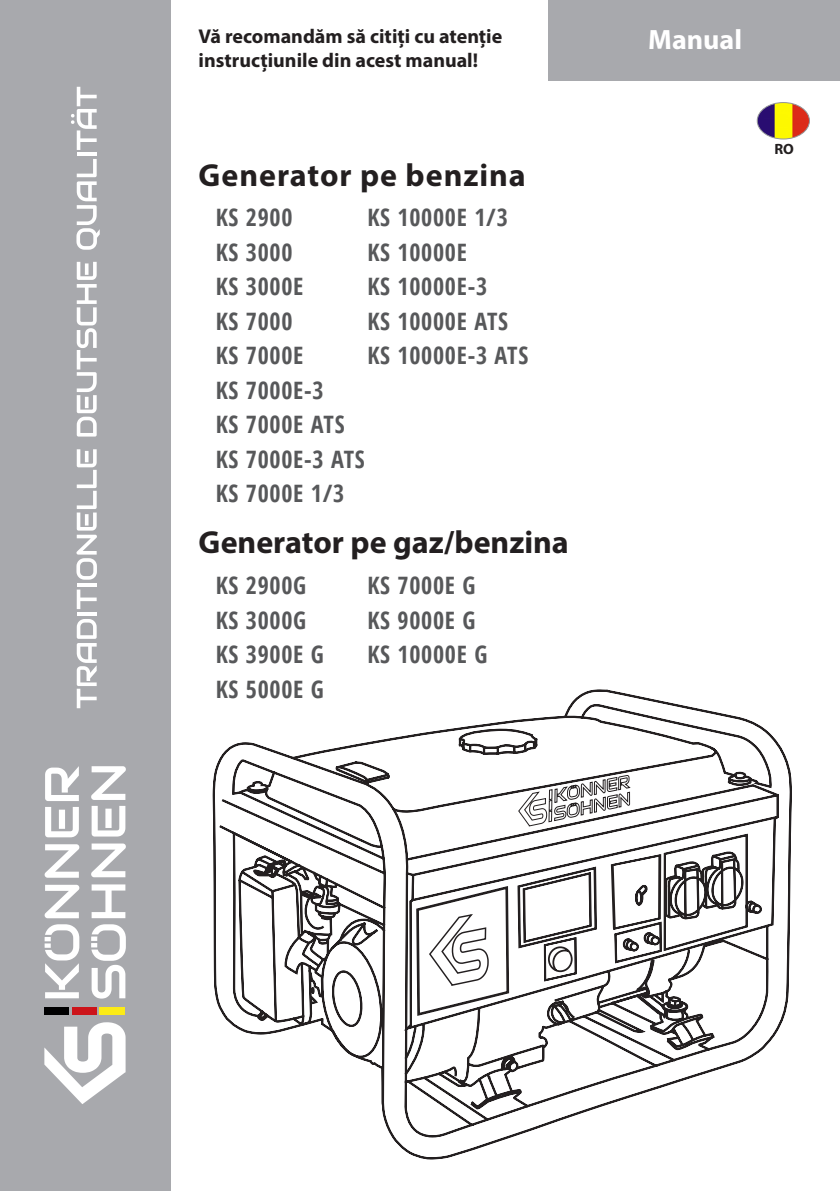
<style>
.page{position:relative;width:840px;height:1191px;background:#fff}
.page>*{position:absolute;margin:0;border:0;box-sizing:border-box;transform-origin:0 0}
.t1{font:700 32px "Myriad Pro";letter-spacing:.005em;color:#231f20}
.t2{font:700 32px "Myriad Pro";letter-spacing:.03em;color:#231f20}
.t3{font:700 28px "Myriad Pro";color:#fff}
.t4{font:700 condensed 24px/34.4px "Open Sans";letter-spacing:.03em;color:#57585a}
.t5{font:700 20px/24px "Myriad Pro";color:#231f20}
.t6{font:700 15px "Myriad Pro";color:#231f20}
</style>
<div class="page">
<div style="left:0;top:0;width:170px;height:1191px;background:#a8a9ad"></div>
<div style="left:548px;top:0;width:291px;height:80px;background:#a8a9ad"></div>
<img style="left:758px;top:102px;width:51px;height:37px">
<div style="left:756px;top:102px;width:53px;height:37px;border:1px solid #939598;border-radius:50%"></div>
<svg style="left:76px;top:619px;width:21px;height:89px"></svg>
<hr style="left:77px;top:612px;width:20px;height:3px;background:#fff">
<svg style="left:76px;top:589px;width:21px;height:20px"></svg>
<hr style="left:77px;top:583px;width:20px;height:4px;background:#fff">
<svg style="left:76px;top:449px;width:21px;height:130px"></svg>
<svg style="left:76px;top:262px;width:21px;height:174px"></svg>
<svg style="left:76px;top:159px;width:24px;height:91px"></svg>
<hr style="left:77px;top:153px;width:20px;height:3px;background:#fff">
<svg style="left:71px;top:87px;width:26px;height:63px"></svg>
<svg style="left:44px;top:1022px;width:81px;height:82px"></svg>
<svg style="left:45px;top:884px;width:34px;height:34px"></svg>
<svg style="left:45px;top:844px;width:34px;height:33px"></svg>
<svg style="left:45px;top:807px;width:34px;height:30px"></svg>
<svg style="left:45px;top:766px;width:34px;height:35px"></svg>
<svg style="left:92px;top:884px;width:33px;height:34px"></svg>
<svg style="left:91px;top:843px;width:35px;height:34px"></svg>
<svg style="left:92px;top:806px;width:33px;height:30px"></svg>
<svg style="left:91px;top:766px;width:35px;height:34px"></svg>
<svg style="left:45px;top:924px;width:34px;height:74px"></svg>
<svg style="left:91px;top:924px;width:35px;height:74px"></svg>
<div style="left:44px;top:1007px;width:25px;height:8px;background:#000001"></div>
<div style="left:72px;top:1007px;width:24px;height:8px;background:#cc141a"></div>
<div style="left:99px;top:1007px;width:26px;height:8px;background:#fceb17"></div>
<svg style="left:212px;top:689px;width:580px;height:471px"></svg>
<svg style="left:517px;top:774px;width:113px;height:52px"></svg>
<svg style="left:428px;top:913px;width:61px;height:74px"></svg>
<p class="t5" style="left:198px;top:24px;width:305px">Vă recomandăm să citiți cu atenție instrucțiunile din acest manual!</p>
<p class="t3" style="left:647px;top:22px;width:95px">Manual</p>
<h1 class="t2" style="left:198px;top:155px;width:328px">Generator pe benzina</h1>
<p class="t4" style="left:215px;top:200px;width:150px">KS 2900<br>KS 3000<br>KS 3000E<br>KS 7000<br>KS 7000E<br>KS 7000E-3<br>KS 7000E ATS<br>KS 7000E-3 ATS<br>KS 7000E 1/3</p>
<p class="t4" style="left:367px;top:200px;width:162px">KS 10000E 1/3<br>KS 10000E<br>KS 10000E-3<br>KS 10000E ATS<br>KS 10000E-3 ATS</p>
<h1 class="t1" style="left:198px;top:522px;width:371px">Generator pe gaz/benzina</h1>
<p class="t4" style="left:215px;top:568px;width:110px">KS 2900G<br>KS 3000G<br>KS 3900E G<br>KS 5000E G</p>
<p class="t4" style="left:367px;top:568px;width:121px">KS 7000E G<br>KS 9000E G<br>KS 10000E G</p>
<p class="t6" style="left:774px;top:139px;width:21px">RO</p>
</div>
